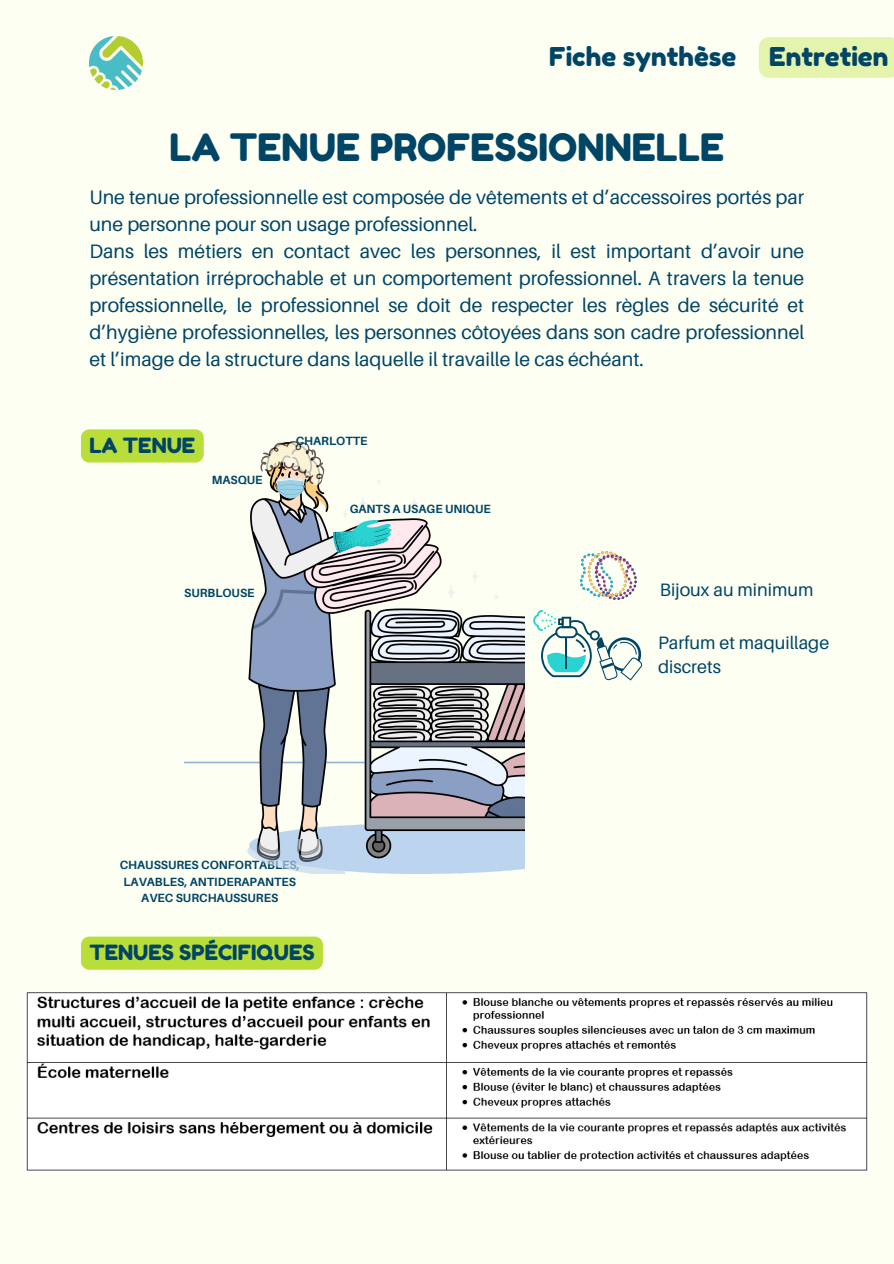
<style>
.page{position:relative;width:894px;height:1264px;background:#fff}
.page>*{position:absolute;margin:0;border:0;box-sizing:border-box;transform-origin:0 0}
.t1{font:37.65px "Fredoka One";color:#046}
.t2{font:25.8px "Fredoka One";color:#046}
.t3{font:21px "Fredoka One";color:#046}
.t4{font:19.5px/27px "Aileron";color:#046}
.t5{font:18px/24.8px "Aileron";color:#046}
.t6{font:700 11.85px/16.4px "Aileron";color:#046;text-align:center}
</style>
<div class="page">
<div style="left:0;top:0;width:893px;height:1263px;background:#fcfff2"></div>
<img style="left:89px;top:37px;width:53px;height:52px">
<img style="left:184px;top:462px;width:340px;height:411px">
<svg style="left:258px;top:441px;width:71px;height:57px"></svg>
<svg style="left:330px;top:515px;width:67px;height:39px"></svg>
<img style="left:245px;top:839px;width:99px;height:34px">
<img style="left:580px;top:551px;width:56px;height:48px">
<svg style="left:533px;top:610px;width:108px;height:70px"></svg>
<img style="left:24px;top:991px;width:845px;height:182px">
<div style="left:758px;top:37px;width:135px;height:41px;background:#e5f4ad"></div>
<div style="left:81px;top:429px;width:123px;height:33px;background:#b9dd39"></div>
<div style="left:81px;top:936px;width:242px;height:33px;background:#b9dd39"></div>
<p class="t2" style="left:549px;top:41px;width:189px">Fiche synthèse</p>
<p class="t2" style="left:769px;top:41px;width:121px">Entretien</p>
<p class="t1" style="left:169px;top:124px;width:556px">LA TENUE PROFESSIONNELLE</p>
<p class="t4" style="left:89px;top:183px;width:716px">Une tenue professionnelle est composée de vêtements et d’accessoires portés par une personne pour son usage professionnel.<br>Dans les métiers en contact avec les personnes, il est important d’avoir une présentation irréprochable et un comportement professionnel. A travers la tenue professionnelle, le professionnel se doit de respecter les règles de sécurité et d’hygiène professionnelles, les personnes côtoyées dans son cadre professionnel et l’image de la structure dans laquelle il travaille le cas échéant.</p>
<p class="t3" style="left:89px;top:432px;width:107px">LA TENUE</p>
<h1 class="t6" style="left:212px;top:471px;width:52px">MASQUE</h1>
<h2 class="t6" style="left:184px;top:584px;width:72px">SURBLOUSE</h2>
<h4 class="t6" style="left:296px;top:432px;width:73px">CHARLOTTE</h4>
<h3 class="t6" style="left:349px;top:500px;width:142px">GANTS A USAGE UNIQUE</h3>
<h2 class="t6" style="left:120px;top:856px;width:181px">CHAUSSURES CONFORTABLES,<br>LAVABLES, ANTIDERAPANTES<br>AVEC SURCHAUSSURES</h2>
<p class="t3" style="left:89px;top:939px;width:227px">TENUES SPÉCIFIQUES</p>
<p class="t5" style="left:659px;top:577px;width:155px">Bijoux au minimum</p>
<p class="t5" style="left:658px;top:629px;width:173px">Parfum et maquillage discrets</p>
</div>
